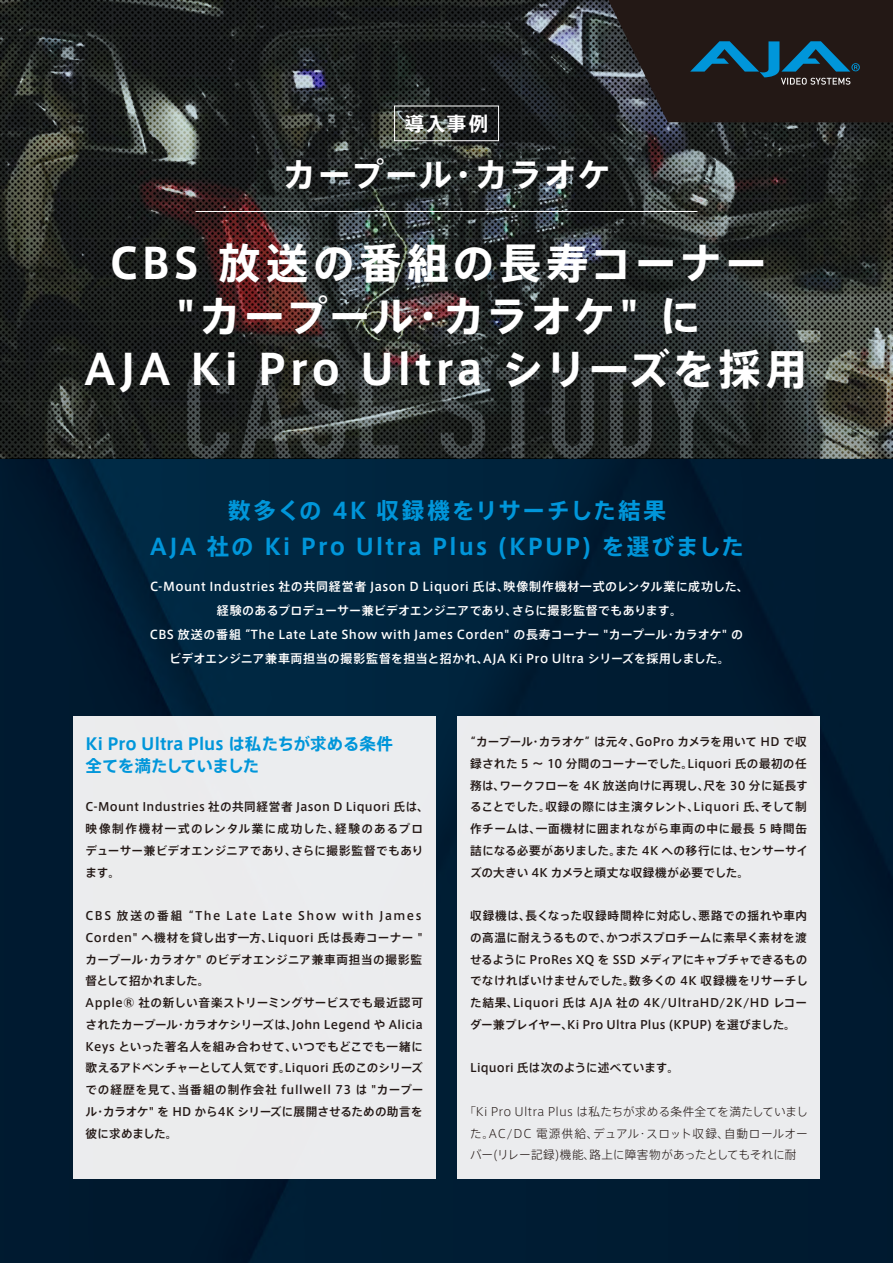
<style>
.page{position:relative;width:893px;height:1263px;background:#fff}
.page>*{position:absolute;margin:0;border:0;box-sizing:border-box;transform-origin:0 0}
.t1{font:700 127.5px "DIN Condensed";letter-spacing:.045em;color:#fff}
.t2{font:700 42px/52.9px "Axis Std";letter-spacing:.085em;color:#fff;text-align:center}
.t3{font:700 33px "Axis Std";letter-spacing:.035em;color:#fff}
.t4{font:700 22.5px/36px "Axis Std";letter-spacing:.1em;color:#0096da;text-align:center}
.t5{font:700 19.35px "Axis Std";color:#fff}
.t6{font:700 16.5px/21.8px "Axis Std";letter-spacing:.005em;color:#0096da}
.t7{font:500 12px/24px "Axis Std";letter-spacing:.035em;color:#fff;text-align:center}
.t8{font:500 11.7px/21.8px "Axis Std";letter-spacing:.025em;color:#231815}
.t9{font:300 11.7px/21.8px "Axis Std";letter-spacing:.015em;color:#231815;text-align:center}
</style>
<div class="page">
<img style="left:0;top:458px;width:893px;height:805px">
<div style="left:457px;top:717px;width:363px;height:462px;background:#ebe9e9"></div>
<div style="left:73px;top:717px;width:363px;height:462px;background:#ebe9e9"></div>
<svg style="left:0;top:0;width:893px;height:458px;background:#292b2a"></svg>
<svg style="left:608px;top:0;width:285px;height:122px;background:#252528"></svg>
<div style="left:394px;top:106px;width:105px;height:35px;border:1px solid #fff"></div>
<hr style="left:195px;top:211px;width:502px;height:1px;background:#fff">
<h3 class="t5" style="left:405px;top:109px;width:85px">導入事例</h3>
<h3 class="t3" style="left:283px;top:149px;width:329px">カープール・カラオケ</h3>
<h2 class="t2" style="left:85px;top:234px;width:725px">CBS 放送の番組の長寿コーナー<br>"カープール・カラオケ" に<br>AJA Ki Pro Ultra シリーズを採用</h2>
<h1 class="t1" style="left:182px;top:328px;width:531px">CASE STUDY</h1>
<h3 class="t4" style="left:150px;top:491px;width:595px">数多くの 4K 収録機をリサーチした結果<br>AJA 社の Ki Pro Ultra Plus (KPUP) を選びました</h3>
<p class="t7" style="left:150px;top:573px;width:601px">C-Mount Industries 社の共同経営者 Jason D Liquori 氏は、映像制作機材一式のレンタル業に成功した、経験のあるプロデューサー兼ビデオエンジニアであり、さらに撮影監督でもあります。<br>CBS 放送の番組 “The Late Late Show with James Corden" の長寿コーナー "カープール・カラオケ" のビデオエンジニア兼車両担当の撮影監督を担当と招かれ、AJA Ki Pro Ultra シリーズを採用しました。</p>
<h3 class="t6" style="left:86px;top:732px;width:309px">Ki Pro Ultra Plus は私たちが求める条件全てを満たしていました</h3>
<p class="t8" style="left:86px;top:795px;width:345px">C-Mount Industries 社の共同経営者 Jason D Liquori 氏は、映像制作機材一式のレンタル業に成功した、経験のあるプロデューサー兼ビデオエンジニアであり、さらに撮影監督でもあります。</p>
<p class="t8" style="left:86px;top:904px;width:339px">CBS 放送の番組 “The Late Late Show with James<br>Corden" へ機材を貸し出す一方、Liquori 氏は長寿コーナー "カープール・カラオケ" のビデオエンジニア兼車両担当の撮影監督として招かれました。<br>Apple® 社の新しい音楽ストリーミングサービスでも最近認可されたカープール・カラオケシリーズは、John Legend や Alicia<br>Keys といった著名人を組み合わせて、いつでもどこでも一緒に歌えるアドベンチャーとして人気です。Liquori 氏のこのシリーズでの経歴を見て、当番組の制作会社 fullwell 73 は "カープール・カラオケ" を HD から4K シリーズに展開させるための助言を彼に求めました。</p>
<p class="t8" style="left:470px;top:730px;width:339px;text-align:justify;text-indent:-6px">“カープール・カラオケ”は元々、GoPro カメラを用いて HD で収録された 5 ～ 10 分間のコーナーでした。Liquori 氏の最初の任務は、ワークフローを 4K 放送向けに再現し、尺を 30 分に延長することでした。収録の際には主演タレント、Liquori 氏、そして制作チームは、一面機材に囲まれながら車両の中に最長 5 時間缶詰になる必要がありました。また 4K への移行には、センサーサイズの大きい 4K カメラと頑丈な収録機が必要でした。</p>
<p class="t8" style="left:470px;top:904px;width:339px;text-align:justify">収録機は、長くなった収録時間枠に対応し、悪路での揺れや車内の高温に耐えうるもので、かつポスプロチームに素早く素材を渡せるように ProRes XQ を SSD メディアにキャプチャできるものでなければいけませんでした。数多くの 4K 収録機をリサーチした結果、Liquori 氏は AJA 社の 4K/UltraHD/2K/HD レコーダー兼プレイヤー、Ki Pro Ultra Plus (KPUP) を選びました。</p>
<p class="t8" style="left:470px;top:1056px;width:210px">Liquori 氏は次のように述べています。</p>
<p class="t9" style="left:464px;top:1100px;width:345px">「Ki Pro Ultra Plus は私たちが求める条件全てを満たしていました。AC/DC 電源供給、デュアル・スロット収録、自動ロールオーバー(リレー記録)機能、路上に障害物があったとしてもそれに耐</p>
</div>
